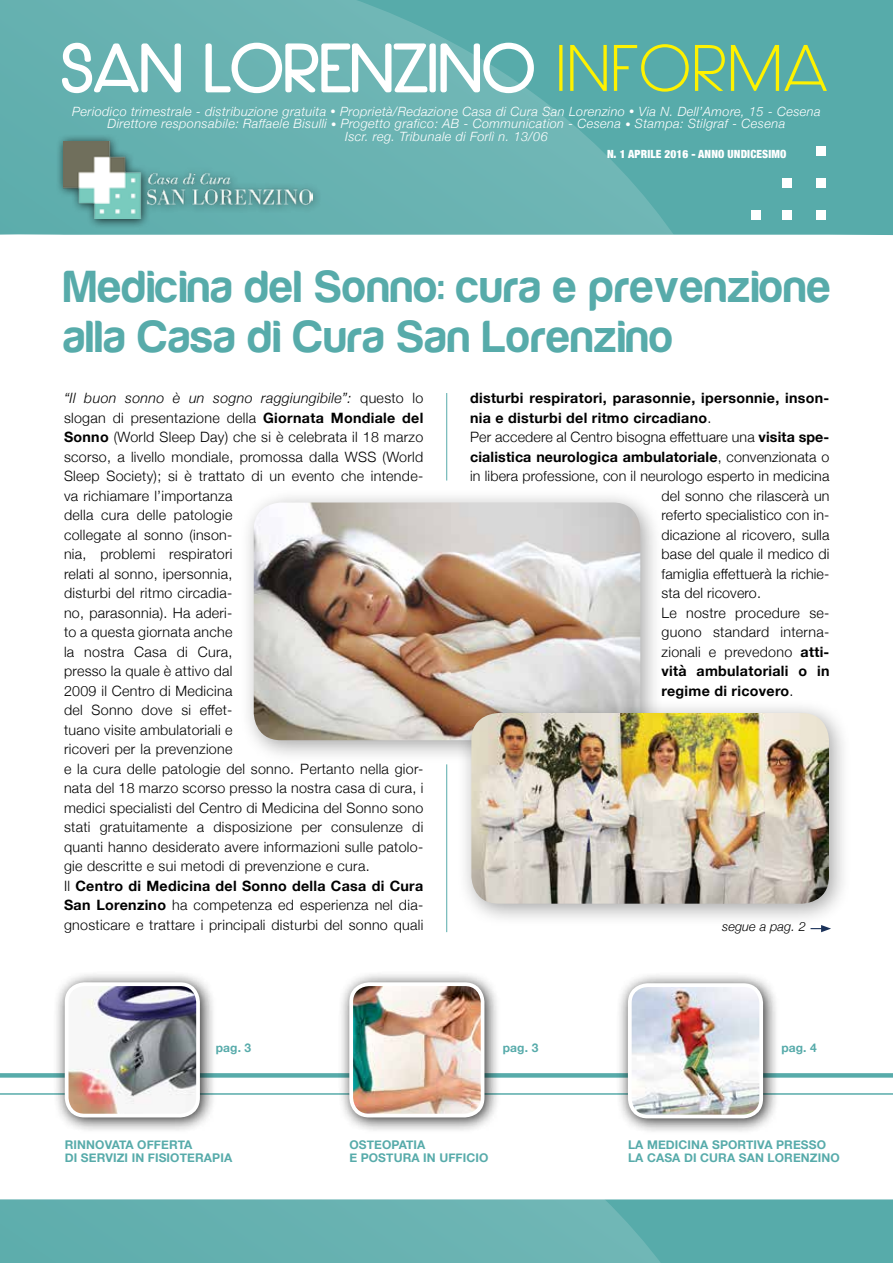
<style>
.page{position:relative;width:893px;height:1263px;background:#fff}
.page>*{position:absolute;margin:0;border:0;box-sizing:border-box;transform-origin:0 0}
.t1{font:46.5px/49.5px "Harabara";letter-spacing:.03em;color:#57abaa}
.t2{font:300 14.25px/19.5px "Helvetica Neue";letter-spacing:.02em;color:#000}
.t3{font:700 14.25px "Helvetica Neue";letter-spacing:.02em;color:#000}
.t4{font:italic 300 12.75px/12.8px "Helvetica Neue";letter-spacing:.03em;color:#fff;text-align:center}
.t5{font:italic 300 12.75px "Helvetica Neue";letter-spacing:.01em;color:#000}
.t6{font:700 12px/12.8px "Helvetica Neue";letter-spacing:.01em;color:#57abaa}
.t7{font:900 condensed 11.25px "Helvetica Neue";letter-spacing:.01em;color:#fff}
.s1{font-size:10.5px}
.s2{font-style:italic}
.s3{font-weight:700}
.s4{font-weight:300}
</style>
<div class="page">
<div style="left:694px;top:1199px;width:199px;height:64px;background:#57abaa"></div>
<svg style="left:0;top:1199px;width:694px;height:64px;background:#66b1b0"></svg>
<div style="left:694px;top:0;width:199px;height:235px;background:#57abaa"></div>
<svg style="left:0;top:0;width:694px;height:235px;background:#65b1b0"></svg>
<svg style="left:59px;top:36px;width:124px;height:60px"></svg>
<svg style="left:203px;top:40px;width:229px;height:56px"></svg>
<div style="left:429px;top:43px;width:7px;height:49px;border:4px solid #fff"></div>
<svg style="left:438px;top:40px;width:99px;height:56px"></svg>
<div style="left:559px;top:45px;width:3px;height:46px;border:2px solid #fff200"></div>
<svg style="left:569px;top:44px;width:38px;height:48px;background:#7ebb81"></svg>
<svg style="left:613px;top:43px;width:215px;height:49px;background:#76b889"></svg>
<div style="left:816px;top:146px;width:10px;height:10px;background:#fff"></div>
<div style="left:816px;top:179px;width:10px;height:9px;background:#fff"></div>
<div style="left:816px;top:210px;width:10px;height:10px;background:#fff"></div>
<div style="left:782px;top:179px;width:10px;height:9px;background:#fff"></div>
<div style="left:782px;top:210px;width:10px;height:10px;background:#fff"></div>
<div style="left:751px;top:210px;width:10px;height:10px;background:#fff"></div>
<hr style="left:0;top:1093px;width:893px;height:2px;background:#57abaa">
<div style="left:0;top:1073px;width:893px;height:5px;background:#57abaa"></div>
<div style="left:338px;top:970px;width:163px;height:164px;background:#000;opacity:.85"></div>
<img style="left:351px;top:984px;width:132px;height:131px">
<div style="left:349px;top:982px;width:135px;height:135px;border:4px solid #fff;border-radius:18px"></div>
<div style="left:53px;top:970px;width:164px;height:164px;background:#000;opacity:.85"></div>
<img style="left:67px;top:984px;width:131px;height:131px">
<div style="left:65px;top:982px;width:135px;height:135px;border:4px solid #fff;border-radius:18px"></div>
<div style="left:616px;top:971px;width:164px;height:164px;background:#000;opacity:.85"></div>
<img style="left:630px;top:985px;width:131px;height:131px">
<div style="left:628px;top:983px;width:135px;height:135px;border:4px solid #fff;border-radius:18px"></div>
<div style="left:56px;top:134px;width:265px;height:96px;background:#000;opacity:.75"></div>
<img style="left:64px;top:141px;width:248px;height:78px">
<hr style="left:446px;top:393px;width:1px;height:87px;background:#57abaa">
<hr style="left:446px;top:764px;width:1px;height:168px;background:#57abaa">
<div style="left:240px;top:488px;width:424px;height:275px;background:#000;opacity:.35"></div>
<img style="left:254px;top:502px;width:386px;height:238px">
<div style="left:457px;top:699px;width:395px;height:228px;background:#000;opacity:.35"></div>
<img style="left:471px;top:713px;width:358px;height:191px">
<svg style="left:810px;top:925px;width:21px;height:7px"></svg>
<p class="t4" style="left:72px;top:104px;width:750px">Periodico trimestrale - distribuzione gratuita <span class="s1">•</span> Proprietà/Redazione Casa di Cura San Lorenzino <span class="s1">•</span> Via N. Dell’Amore, 15 - Cesena<br>Direttore responsabile: Raffaele Bisulli <span class="s1">•</span> Progetto grafico: AB - Communication - Cesena <span class="s1">•</span> Stampa: Stilgraf - Cesena<br>Iscr. reg. Tribunale di Forlì n. 13/06</p>
<p class="t7" style="left:607px;top:145px;width:180px">N. 1 APRILE 2016 - ANNO UNDICESIMO</p>
<h1 class="t1" style="left:64px;top:263px;width:768px">Medicina del Sonno: cura e prevenzione alla Casa di Cura San Lorenzino</h1>
<p class="t2" style="left:64px;top:387px;width:361px"><span class="s2">“Il buon sonno è un sogno raggiungibile”:</span> questo lo slogan di presentazione della <span class="s3">Giornata Mondiale del Sonno</span> (World Sleep Day) che si è celebrata il 18 marzo scorso, a livello mondiale, promossa dalla WSS (World Sleep Society); si è trattato di un evento che intende&shy;va richiamare l’importanza<br>della cura delle patologie<br>collegate al sonno (inson-<br>nia, problemi respiratori<br>relati al sonno, ipersonnia,<br>disturbi del ritmo circadia-<br>no, parasonnia). Ha aderi-<br>to a questa giornata anche<br>la nostra Casa di Cura,<br>presso la quale è attivo dal<br>2009 il Centro di Medicina<br>del Sonno dove si effet-<br>tuano visite ambulatoriali e<br>ricoveri per la prevenzione<br>e la cura delle patologie del sonno. Pertanto nella gior&shy;nata del 18 marzo scorso presso la nostra casa di cura, i medici specialisti del Centro di Medicina del Sonno sono stati gratuitamente a disposizione per consulenze di quanti hanno desiderato avere informazioni sulle patolo&shy;gie descritte e sui metodi di prevenzione e cura.<br>Il <span class="s3">Centro di Medicina del Sonno della Casa di Cura San Lorenzino</span> ha competenza ed esperienza nel dia&shy;gnosticare e trattare i principali disturbi del sonno quali</p>
<p class="t3" style="left:470px;top:387px;width:361px">disturbi respiratori, parasonnie, ipersonnie, inson-</p>
<p class="t3" style="left:470px;top:406px;width:243px">nia e disturbi del ritmo circadiano<span class="s4">.</span></p>
<p class="t2" style="left:470px;top:426px;width:361px">Per accedere al Centro bisogna effettuare una <span class="s3">visita spe-</span></p>
<p class="t3" style="left:470px;top:445px;width:361px">cialistica neurologica ambulatoriale<span class="s4">, convenzionata o</span></p>
<p class="t2" style="left:470px;top:465px;width:361px">in libera professione, con il neurologo esperto in medicina</p>
<p class="t2" style="left:661px;top:485px;width:169px">del sonno che rilascerà un</p>
<p class="t2" style="left:661px;top:504px;width:169px">referto specialistico con in-</p>
<p class="t2" style="left:661px;top:524px;width:169px">dicazione al ricovero, sulla</p>
<p class="t2" style="left:661px;top:543px;width:169px">base del quale il medico di</p>
<p class="t2" style="left:661px;top:563px;width:169px">famiglia effettuerà la richie-</p>
<p class="t2" style="left:661px;top:582px;width:101px">sta del ricovero.</p>
<p class="t2" style="left:661px;top:602px;width:169px">Le nostre procedure se-</p>
<p class="t2" style="left:661px;top:621px;width:169px">guono standard interna-</p>
<p class="t2" style="left:661px;top:641px;width:169px">zionali e prevedono <span class="s3">atti-</span></p>
<p class="t3" style="left:661px;top:660px;width:169px">vità ambulatoriali o in</p>
<p class="t3" style="left:661px;top:679px;width:134px">regime di ricovero<span class="s4">.</span></p>
<p class="t5" style="left:722px;top:917px;width:85px">segue a pag. 2</p>
<p class="t6" style="left:216px;top:1042px;width:37px">pag. 3</p>
<p class="t6" style="left:503px;top:1042px;width:37px">pag. 3</p>
<p class="t6" style="left:781px;top:1042px;width:37px">pag. 4</p>
<p class="t6" style="left:65px;top:1139px;width:169px">Rinnovata offerta<br>di servizi in fisioterapia</p>
<p class="t6" style="left:349px;top:1139px;width:139px">Osteo patia<br>e postura in ufficio</p>
<p class="t6" style="left:628px;top:1139px;width:211px">La Medicina Sportiva presso la Casa di Cura San Lorenzino</p>
</div>
